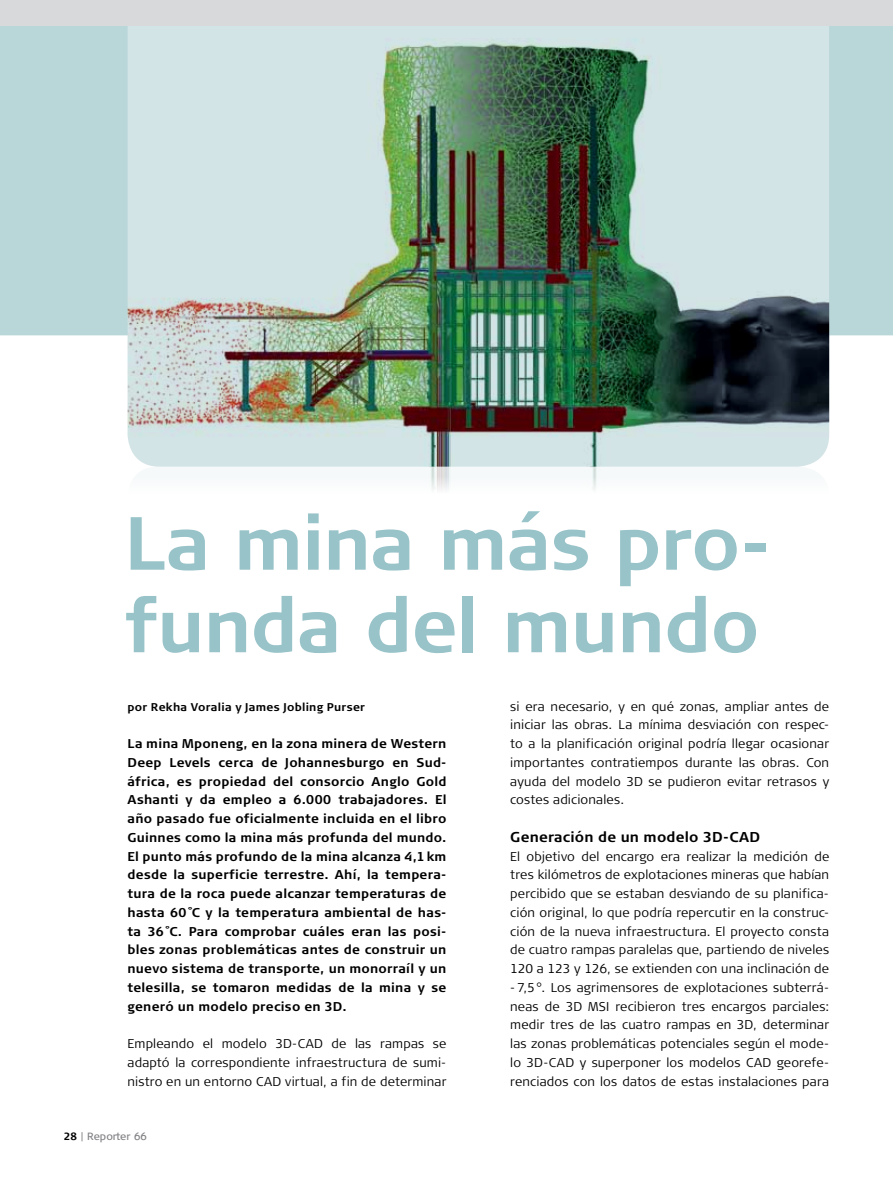
<style>
.page{position:relative;width:893px;height:1191px;background:#fff}
.page>*{position:absolute;margin:0;border:0;box-sizing:border-box;transform-origin:0 0}
.t1{font:700 75px/82.5px "Signa Column";letter-spacing:-.015em;color:#98c3c9}
.t2{font:700 14.25px "Signa Column";letter-spacing:.01em;color:#000}
.t3{font:300 12.75px/18.8px "Signa Column";letter-spacing:.015em;color:#000;text-align:justify}
.t4{font:700 12.75px/18.8px "Signa Column";letter-spacing:.015em;color:#000;text-align:justify}
.t5{font:700 11.25px "Signa Column";letter-spacing:.02em;color:#000}
.t6{font:10.5px "Signa Column";letter-spacing:-.005em;color:#807f83}
.s1{font-weight:700;color:#000}
</style>
<div class="page">
<div style="left:0;top:26px;width:893px;height:309px;background:#b9d6d9"></div>
<img style="left:128px;top:26px;width:701px;height:440px">
<div style="left:0;top:0;width:893px;height:26px;background:#d7d9da"></div>
<h1 class="t1" style="left:124px;top:502px;width:648px">La mina más pro&shy;funda del mundo</h1>
<p class="t5" style="left:128px;top:700px;width:239px">por Rekha Voralia y James Jobling Purser</p>
<p class="t4" style="left:128px;top:734px;width:320px">La mina Mponeng, en la zona minera de Western Deep Levels cerca de Johannesburgo en Sud&shy;áfrica, es propiedad del consorcio Anglo Gold Ashanti y da empleo a 6.000 trabajadores. El año pasado fue oficialmente incluida en el libro Guinnes como la mina más profunda del mundo.<br>El punto más profundo de la mina alcanza 4,1km desde la superficie terrestre. Ahí, la tempera&shy;tura de la roca puede alcanzar temperaturas de hasta 60˚C y la temperatura ambiental de has&shy;ta 36˚C. Para comprobar cuáles eran las posi&shy;bles zonas problemáticas antes de construir un nuevo sistema de transporte, un monorraíl y un telesilla, se tomaron medidas de la mina y se generó un modelo preciso en 3D.</p>
<p class="t3" style="left:128px;top:1034px;width:320px">Empleando el modelo 3D-CAD de las rampas se adaptó la correspondiente infraestructura de sumi&shy;nistro en un entorno CAD virtual, a fin de determinar</p>
<p class="t6" style="left:64px;top:1129px;width:85px"><span class="s1">28</span> | Reporter 66</p>
<p class="t3" style="left:510px;top:697px;width:320px">si era necesario, y en qué zonas, ampliar antes de iniciar las obras. La mínima desviación con respec&shy;to a la planificación original podría llegar ocasionar importantes contratiempos durante las obras. Con ayuda del modelo 3D se pudieron evitar retrasos y costes adicionales.</p>
<p class="t2" style="left:510px;top:828px;width:249px">Generación de un modelo 3D-CAD</p>
<p class="t3" style="left:510px;top:846px;width:320px">El objetivo del encargo era realizar la medición de tres kilómetros de explotaciones mineras que habían percibido que se estaban desviando de su planifica&shy;ción original, lo que podría repercutir en la construc&shy;ción de la nueva infraestructura. El proyecto consta de cuatro rampas paralelas que, partiendo de niveles 120 a 123 y 126, se extienden con una inclinación de -7,5°. Los agrimensores de explotaciones subterrá&shy;neas de 3D MSI recibieron tres encargos parciales: medir tres de las cuatro rampas en 3D, determinar las zonas problemáticas potenciales según el mode&shy;lo 3D-CAD y superponer los modelos CAD georefe&shy;renciados con los datos de estas instalaciones para</p>
</div>
